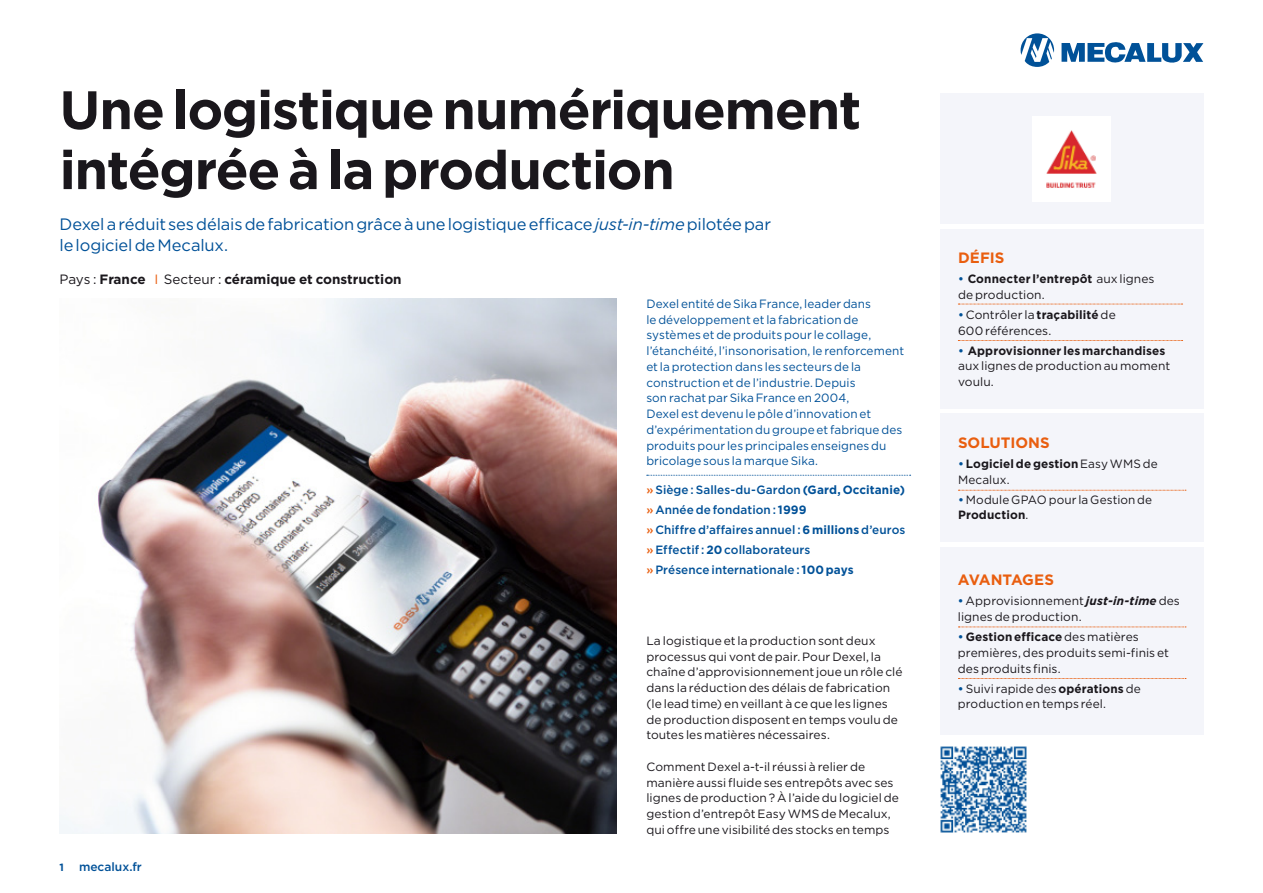
<style>
.page{position:relative;width:1263px;height:893px;background:#fff}
.page>*{position:absolute;margin:0;border:0;box-sizing:border-box;transform-origin:0 0}
.t1{font:700 54px/60px "Gotham";letter-spacing:-.025em;color:#1a171c}
.t2{font:16.5px/21px "Gotham";letter-spacing:-.01em;color:#005198}
.t3{font:700 15px "Gotham";color:#e95e0f}
.t4{font:700 15px "Gotham";letter-spacing:-.025em;color:#e95e0f}
.t5{font:700 13.5px "Gotham";color:#1a171c}
.t6{font:12px/15.8px "Gotham";letter-spacing:.005em;color:#1a171c}
.t7{font:12px/15.8px "Gotham";letter-spacing:.005em;color:#005198}
.t8{font:500 12px/20px "Gotham";letter-spacing:.005em;color:#005198}
.t9{font:700 12px/15.8px "Gotham";letter-spacing:.01em;color:#1a171c}
.t10{font:700 10.5px "Gotham";color:#005198}
.s1{font-style:italic}
.s2{font-weight:400}
.s3{font-weight:400;color:#e95e0f}
.s4{color:#e95e0f}
.s5{font-weight:700}
.s6{font-weight:500;color:#005198}
.s7{font-weight:700;font-style:italic}
</style>
<div class="page">
<svg style="left:1020px;top:33px;width:34px;height:34px"></svg>
<svg style="left:1061px;top:42px;width:142px;height:21px"></svg>
<div style="left:940px;top:94px;width:263px;height:130px;background:#f4f5fa"></div>
<div style="left:940px;top:414px;width:263px;height:128px;background:#f4f5fa"></div>
<div style="left:940px;top:229px;width:263px;height:180px;background:#f4f5fa"></div>
<svg style="left:958px;top:490px;width:228px;height:1px"></svg>
<svg style="left:958px;top:304px;width:225px;height:1px"></svg>
<svg style="left:958px;top:340px;width:225px;height:1px"></svg>
<div style="left:940px;top:547px;width:263px;height:188px;background:#f4f5fa"></div>
<svg style="left:958px;top:678px;width:228px;height:1px"></svg>
<svg style="left:958px;top:627px;width:228px;height:1px"></svg>
<img style="left:940px;top:746px;width:87px;height:87px">
<img style="left:60px;top:298px;width:557px;height:535px">
<img style="left:1032px;top:116px;width:79px;height:85px">
<svg style="left:647px;top:475px;width:264px;height:1px"></svg>
<h1 class="t1" style="left:60px;top:80px;width:803px">Une logistique numériquement intégrée à la production</h1>
<h2 class="t2" style="left:60px;top:213px;width:713px">Dexel a réduit ses délais de fabrication grâce à une logistique efficace <span class="s1">just-in-time</span> pilotée par le logiciel de Mecalux.</h2>
<p class="t5" style="left:60px;top:270px;width:344px"><span class="s2">Pays :</span> France <span class="s3">I</span> <span class="s2">Secteur :</span> céramique et construction</p>
<p class="t10" style="left:60px;top:860px;width:6px">1</p>
<p class="t8" style="left:79px;top:856px;width:64px">mecalux.fr</p>
<p class="t7" style="left:646px;top:296px;width:259px">Dexel entité de Sika France, leader dans<br>le développement et la fabrication de systèmes et de produits pour le collage, l’étanchéité, l’insonorisation, le renforcement et la protection dans les secteurs de la construction et de l’industrie. Depuis<br>son rachat par Sika France en 2004,<br>Dexel est devenu le pôle d’innovation et d’expérimentation du groupe et fabrique des produits pour les principales enseignes du bricolage sous la marque Sika.</p>
<p class="t8" style="left:646px;top:479px;width:260px"><span class="s4">»</span> Siège : Salles-du-Gardon <span class="s5">(Gard, Occitanie) </span><span class="s4">»</span> Année de fondation : <span class="s5">1999<br></span><span class="s4">»</span> Chiffre d’affaires annuel : <span class="s5">6 millions</span> d’euros <span class="s4">»</span> Effectif : <span class="s5">20</span> collaborateurs<br><span class="s4">»</span> Présence internationale : <span class="s5">100 pays</span></p>
<p class="t6" style="left:646px;top:632px;width:258px">La logistique et la production sont deux processus qui vont de pair. Pour Dexel, la chaîne d’approvisionnement joue un rôle clé dans la réduction des délais de fabrication (le lead time) en veillant à ce que les lignes de production disposent en temps voulu de toutes les matières nécessaires.</p>
<p class="t6" style="left:646px;top:758px;width:254px">Comment Dexel a-t-il réussi à relier de manière aussi fluide ses entrepôts avec ses lignes de production ? À l’aide du logiciel de gestion d’entrepôt Easy WMS de Mecalux, qui offre une visibilité des stocks en temps</p>
<p class="t3" style="left:958px;top:248px;width:48px">DÉFIS</p>
<p class="t6" style="left:958px;top:271px;width:198px"><span class="s6">•</span> <span class="s5">Connecter l’entrepôt</span> aux lignes de production.</p>
<p class="t6" style="left:958px;top:307px;width:159px"><span class="s6">•</span> Contrôler la <span class="s5">traçabilité</span> de<br>600 références.</p>
<p class="t6" style="left:958px;top:342px;width:214px"><span class="s6">•</span> <span class="s5">Approvisionner les marchandises </span>aux lignes de production au moment voulu.</p>
<p class="t3" style="left:958px;top:433px;width:93px">SOLUTIONS</p>
<p class="t9" style="left:958px;top:456px;width:201px"><span class="s6">•</span> Logiciel de gestion <span class="s2">Easy WMS de<br>Mecalux.</span></p>
<p class="t6" style="left:958px;top:491px;width:196px"><span class="s6">•</span> Module GPAO pour la Gestion de<br><span class="s5">Production</span>.</p>
<p class="t4" style="left:958px;top:570px;width:98px">AVANTAGES</p>
<p class="t6" style="left:958px;top:593px;width:223px"><span class="s6">•</span> Approvisionnement <span class="s7">just-in-time</span>des lignes de production.</p>
<p class="t6" style="left:958px;top:629px;width:213px"><span class="s6">•</span> <span class="s5">Gestion efficace</span> des matières premières, des produits semi-finis et des produits finis.</p>
<p class="t6" style="left:958px;top:680px;width:184px"><span class="s6">•</span> Suivi rapide des <span class="s5">opérations</span> de production en temps réel.</p>
</div>
